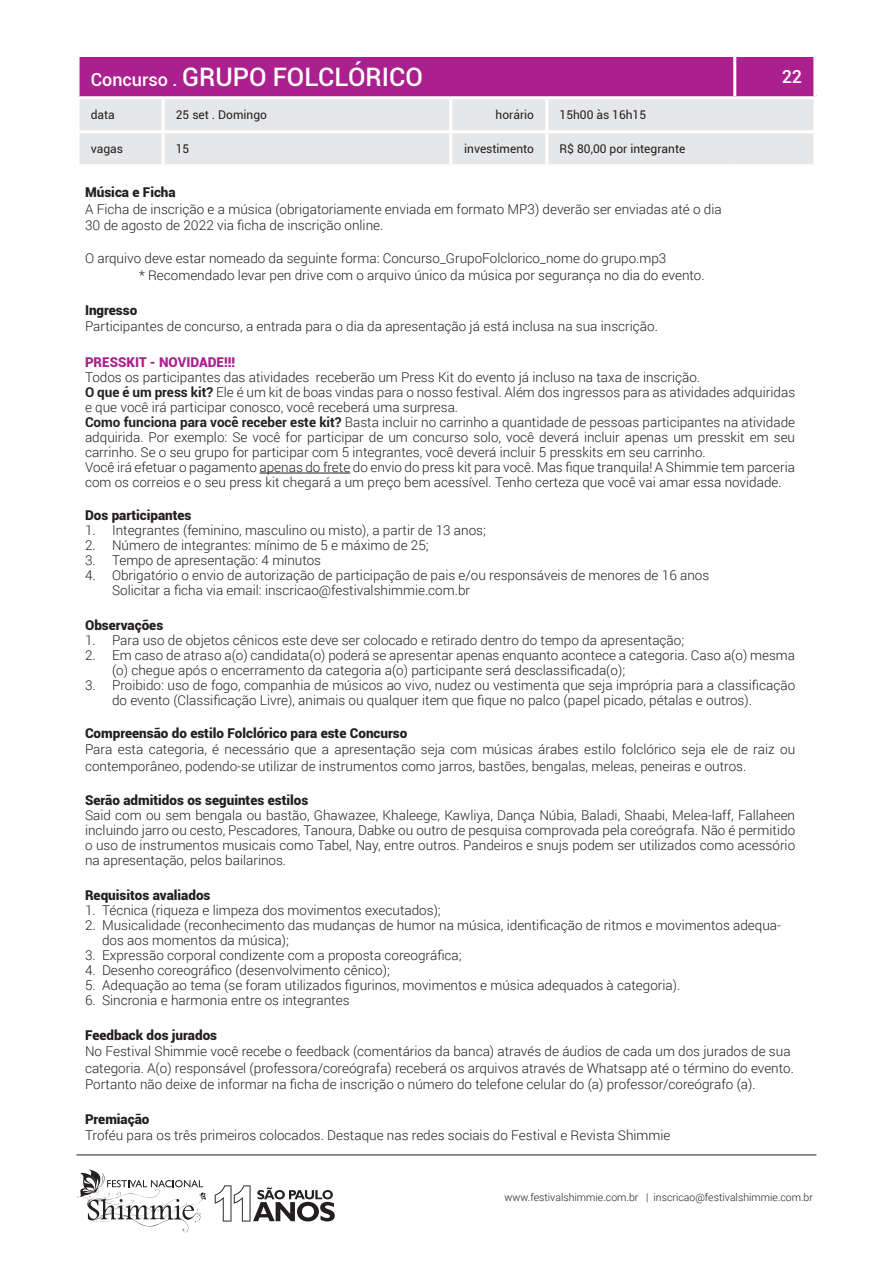
<style>
.page{position:relative;width:893px;height:1263px;background:#fff}
.page>*{position:absolute;margin:0;border:0;box-sizing:border-box;transform-origin:0 0}
.t1{font:500 25.5px "Roboto";color:#fff}
.t2{font:500 18px "Roboto";color:#fff}
.Parágrafo_da_Lista{font:300 13.5px/15px "Roboto";color:#231f20}
.Parágrafo_da_Lista-2{font:900 13.5px "Roboto";color:#231f20}
.Parágrafo_da_Lista-3{font:900 13.5px "Roboto";color:#ab208e}
.t3{font:12px "Roboto";color:#231f20}
.t4{font:300 10.5px "Roboto";color:#231f20}
.s1{font-size:18px}
.s2{font-weight:700}
</style>
<div class="page">
<hr style="left:77px;top:1154px;width:739px;height:1px;background:#231f20">
<svg style="left:77px;top:1169px;width:130px;height:64px"></svg>
<svg style="left:215px;top:1185px;width:120px;height:36px"></svg>
<hr style="left:260px;top:473px;width:90px;height:1px;background:#231f20">
<div style="left:80px;top:57px;width:733px;height:39px;background:#ab208e"></div>
<div style="left:80px;top:99px;width:733px;height:65px;background:#e6e7e9"></div>
<hr style="left:77px;top:130px;width:86px;height:3px;background:#fff">
<hr style="left:163px;top:130px;width:288px;height:3px;background:#fff">
<hr style="left:451px;top:130px;width:96px;height:3px;background:#fff">
<hr style="left:547px;top:130px;width:188px;height:3px;background:#fff">
<hr style="left:735px;top:130px;width:81px;height:3px;background:#fff">
<hr style="left:733px;top:57px;width:3px;height:39px;background:#fff">
<hr style="left:162px;top:99px;width:3px;height:31px;background:#fff">
<hr style="left:449px;top:99px;width:3px;height:31px;background:#fff">
<hr style="left:545px;top:99px;width:3px;height:31px;background:#fff">
<hr style="left:162px;top:133px;width:3px;height:31px;background:#fff">
<hr style="left:449px;top:133px;width:3px;height:31px;background:#fff">
<hr style="left:545px;top:133px;width:3px;height:31px;background:#fff">
<p class="t1" style="left:91px;top:59px;width:334px"><span class="s1">Concurso .</span> GRUPO FOLCLÓRICO</p>
<p class="t2" style="left:782px;top:64px;width:22px">22</p>
<p class="t3" style="left:91px;top:107px;width:26px">data</p>
<p class="t3" style="left:176px;top:107px;width:93px">25 set . Domingo</p>
<p class="t3" style="left:496px;top:107px;width:40px">horário</p>
<p class="t3" style="left:560px;top:107px;width:88px">15h00 às 16h15</p>
<p class="t3" style="left:91px;top:141px;width:34px">vagas</p>
<p class="t3" style="left:176px;top:141px;width:15px">15</p>
<p class="t3" style="left:464px;top:141px;width:71px">investimento</p>
<p class="t3" style="left:560px;top:141px;width:127px">R$ 80,00 por integrante</p>
<p class="Parágrafo_da_Lista-2" style="left:85px;top:183px;width:92px">Música e Ficha</p>
<p class="Parágrafo_da_Lista" style="left:85px;top:200px;width:638px;line-height:16.5px">A Ficha de inscrição e a música (obrigatoriamente enviada em formato MP3) deverão ser enviadas até o dia<br>30 de agosto de 2022 via ficha de inscrição online.</p>
<p class="Parágrafo_da_Lista" style="left:85px;top:251px;width:583px">O arquivo deve estar nomeado da seguinte forma: Concurso_GrupoFolclorico_nome do grupo.mp3</p>
<p class="Parágrafo_da_Lista" style="left:139px;top:267px;width:567px">* Recomendado levar pen drive com o arquivo único da música por segurança no dia do evento.</p>
<p class="Parágrafo_da_Lista-2" style="left:85px;top:300px;width:54px">Ingresso</p>
<p class="Parágrafo_da_Lista" style="left:85px;top:318px;width:574px">Participantes de concurso, a entrada para o dia da apresentação já está inclusa na sua inscrição.</p>
<p class="Parágrafo_da_Lista-3" style="left:85px;top:353px;width:152px">PRESSKIT - NOVIDADE!!!</p>
<p class="Parágrafo_da_Lista" style="left:85px;top:369px;width:617px">Todos os participantes das atividades receberão um Press Kit do evento já incluso na taxa de inscrição.</p>
<p class="Parágrafo_da_Lista" style="left:85px;top:384px;width:712px"><span class="s2">O que é um press kit?</span> Ele é um kit de boas vindas para o nosso festival. Além dos ingressos para as atividades adquiridas e que você irá participar conosco, você receberá uma surpresa.</p>
<p class="Parágrafo_da_Lista" style="left:85px;top:414px;width:712px;text-align:justify"><span class="s2">Como funciona para você receber este kit?</span> Basta incluir no carrinho a quantidade de pessoas participantes na atividade adquirida. Por exemplo: Se você for participar de um concurso solo, você deverá incluir apenas um presskit em seu carrinho. Se o seu grupo for participar com 5 integrantes, você deverá incluir 5 presskits em seu carrinho.</p>
<p class="Parágrafo_da_Lista" style="left:85px;top:459px;width:712px">Você irá efetuar o pagamento apenas do frete do envio do press kit para você. Mas fique tranquila! A Shimmie tem parceria com os correios e o seu press kit chegará a um preço bem acessível. Tenho certeza que você vai amar essa novidade.</p>
<p class="Parágrafo_da_Lista-2" style="left:85px;top:506px;width:108px">Dos participantes</p>
<p class="Parágrafo_da_Lista" style="left:85px;top:522px;width:402px">1. Integrantes (feminino, masculino ou misto), a partir de 13 anos;</p>
<p class="Parágrafo_da_Lista" style="left:85px;top:537px;width:345px">2. Número de integrantes: mínimo de 5 e máximo de 25;</p>
<p class="Parágrafo_da_Lista" style="left:85px;top:552px;width:238px">3. Tempo de apresentação: 4 minutos</p>
<p class="Parágrafo_da_Lista" style="left:112px;top:567px;width:599px;text-indent:-27px">4. Obrigatório o envio de autorização de participação de pais e/ou responsáveis de menores de 16 anos<br>Solicitar a ficha via email: inscricao@festivalshimmie.com.br</p>
<p class="Parágrafo_da_Lista-2" style="left:85px;top:615px;width:80px">Observações</p>
<p class="Parágrafo_da_Lista" style="left:85px;top:632px;width:601px">1. Para uso de objetos cênicos este deve ser colocado e retirado dentro do tempo da apresentação;</p>
<p class="Parágrafo_da_Lista" style="left:112px;top:647px;width:685px;text-indent:-27px">2. Em caso de atraso a(o) candidata(o) poderá se apresentar apenas enquanto acontece a categoria. Caso a(o) mesma (o) chegue após o encerramento da categoria a(o) participante será desclassificada(o);</p>
<p class="Parágrafo_da_Lista" style="left:112px;top:677px;width:685px;text-indent:-27px">3. Proibido: uso de fogo, companhia de músicos ao vivo, nudez ou vestimenta que seja imprópria para a classificação do evento (Classificação Livre), animais ou qualquer item que fique no palco (papel picado, pétalas e outros).</p>
<p class="Parágrafo_da_Lista-2" style="left:85px;top:723px;width:324px">Compreensão do estilo Folclórico para este Concurso</p>
<p class="Parágrafo_da_Lista" style="left:85px;top:741px;width:712px;line-height:16.5px">Para esta categoria, é necessário que a apresentação seja com músicas árabes estilo folclórico seja ele de raiz ou contemporâneo, podendo-se utilizar de instrumentos como jarros, bastões, bengalas, meleas, peneiras e outros.</p>
<p class="Parágrafo_da_Lista-2" style="left:85px;top:791px;width:225px">Serão admitidos os seguintes estilos</p>
<p class="Parágrafo_da_Lista" style="left:85px;top:808px;width:712px;text-align:justify">Said com ou sem bengala ou bastão, Ghawazee, Khaleege, Kawliya, Dança Núbia, Baladi, Shaabi, Melea-laff, Fallaheen incluindo jarro ou cesto, Pescadores, Tanoura, Dabke ou outro de pesquisa comprovada pela coreógrafa. Não é permitido o uso de instrumentos musicais como Tabel, Nay, entre outros. Pandeiros e snujs podem ser utilizados como acessório na apresentação, pelos bailarinos.</p>
<p class="Parágrafo_da_Lista-2" style="left:85px;top:886px;width:127px">Requisitos avaliados</p>
<p class="Parágrafo_da_Lista" style="left:85px;top:902px;width:357px">1. Técnica (riqueza e limpeza dos movimentos executados);</p>
<p class="Parágrafo_da_Lista" style="left:102px;top:917px;width:680px;text-indent:-17px">2. Musicalidade (reconhecimento das mudanças de humor na música, identificação de ritmos e movimentos adequa&shy;dos aos momentos da música);</p>
<p class="Parágrafo_da_Lista" style="left:85px;top:947px;width:378px">3. Expressão corporal condizente com a proposta coreográfica;</p>
<p class="Parágrafo_da_Lista" style="left:85px;top:962px;width:306px">4. Desenho coreográfico (desenvolvimento cênico);</p>
<p class="Parágrafo_da_Lista" style="left:85px;top:977px;width:597px">5. Adequação ao tema (se foram utilizados figurinos, movimentos e música adequados à categoria).</p>
<p class="Parágrafo_da_Lista" style="left:85px;top:992px;width:266px">6. Sincronia e harmonia entre os integrantes</p>
<p class="Parágrafo_da_Lista-2" style="left:85px;top:1025px;width:134px">Feedback dos jurados</p>
<p class="Parágrafo_da_Lista" style="left:85px;top:1043px;width:707px">No Festival Shimmie você recebe o feedback (comentários da banca) através de áudios de cada um dos jurados de sua</p>
<p class="Parágrafo_da_Lista" style="left:85px;top:1060px;width:710px">categoria. A(o) responsável (professora/coreógrafa) receberá os arquivos através de Whatsapp até o término do evento.</p>
<p class="Parágrafo_da_Lista" style="left:85px;top:1076px;width:672px">Portanto não deixe de informar na ficha de inscrição o número do telefone celular do (a) professor/coreógrafo (a).</p>
<p class="Parágrafo_da_Lista-2" style="left:85px;top:1109px;width:66px">Premiação</p>
<p class="Parágrafo_da_Lista" style="left:85px;top:1127px;width:587px">Troféu para os três primeiros colocados. Destaque nas redes sociais do Festival e Revista Shimmie</p>
<p class="t4" style="left:505px;top:1190px;width:310px">www.festivalshimmie.com.br | inscricao@festivalshimmie.com.br</p>
</div>
